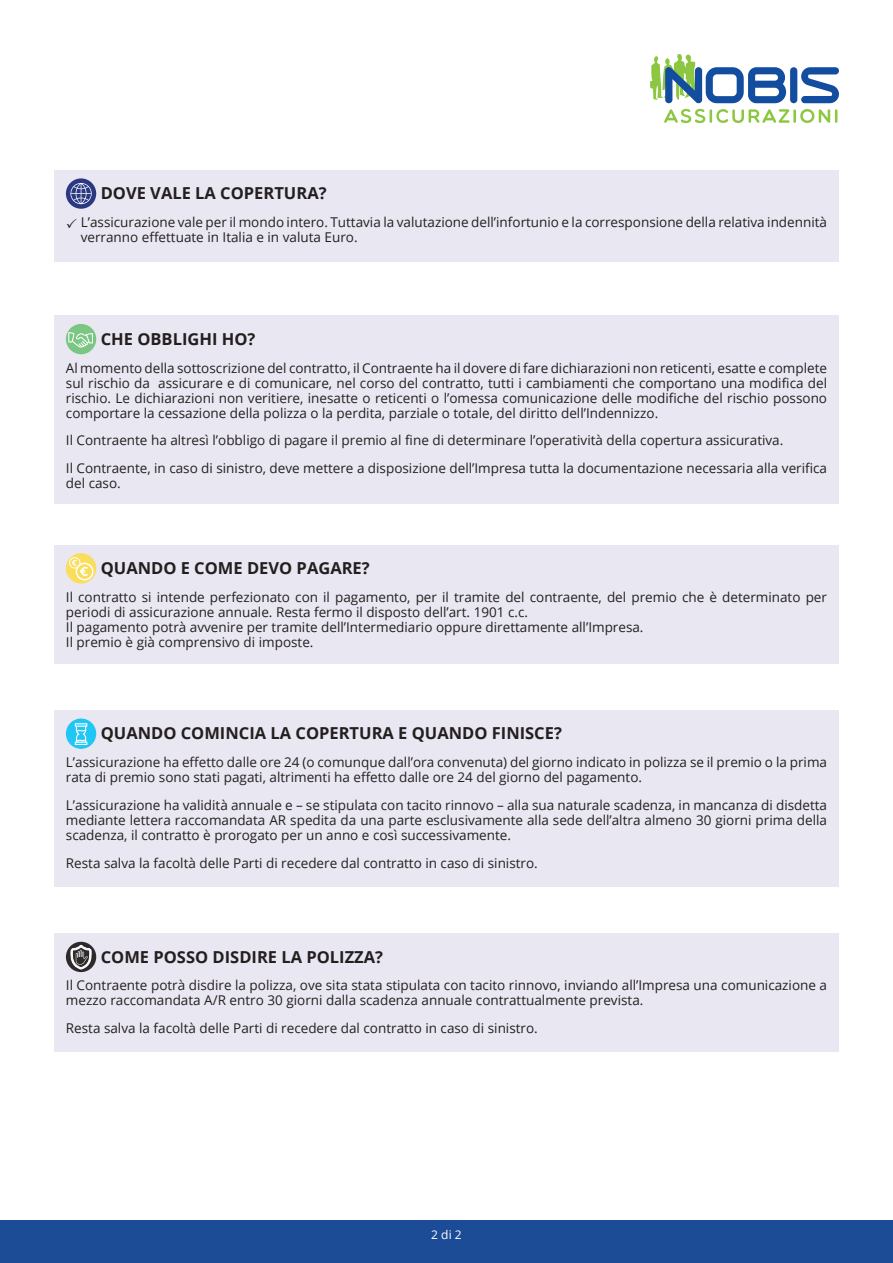
<style>
.page{position:relative;width:893px;height:1263px;background:#fff}
.page>*{position:absolute;margin:0;border:0;box-sizing:border-box;transform-origin:0 0}
.t1{font:700 16.5px "Open Sans";color:#241f1f}
.t2{font:13.5px/15px "Open Sans";color:#241f1f}
.t3{font:12px "Open Sans";color:#fff}
</style>
<div class="page">
<div style="left:0;top:1220px;width:893px;height:43px;background:#1d4c96"></div>
<div style="left:54px;top:170px;width:785px;height:91px;background:#e9e7f2"></div>
<div style="left:66px;top:178px;width:30px;height:31px;background:#2b3982;border-radius:50%"></div>
<svg style="left:70px;top:183px;width:22px;height:21px"></svg>
<div style="left:54px;top:316px;width:785px;height:188px;background:#e9e7f2"></div>
<div style="left:66px;top:324px;width:30px;height:30px;background:#7ac682;border-radius:50%"></div>
<svg style="left:68px;top:332px;width:25px;height:16px"></svg>
<div style="left:54px;top:545px;width:785px;height:118px;background:#e9e7f2"></div>
<svg style="left:66px;top:553px;width:30px;height:30px"></svg>
<svg style="left:76px;top:563px;width:17px;height:17px"></svg>
<div style="left:76px;top:563px;width:18px;height:17px;border:2px solid #fff;border-radius:50%"></div>
<div style="left:69px;top:557px;width:11px;height:11px;border:1px solid #fff;border-radius:50%"></div>
<svg style="left:72px;top:560px;width:16px;height:16px"></svg>
<div style="left:54px;top:710px;width:785px;height:177px;background:#e9e7f2"></div>
<div style="left:66px;top:718px;width:30px;height:31px;background:#20c6f4;border-radius:50%"></div>
<svg style="left:75px;top:723px;width:12px;height:22px"></svg>
<div style="left:54px;top:933px;width:785px;height:119px;background:#e9e7f2"></div>
<svg style="left:66px;top:942px;width:30px;height:30px"></svg>
<svg style="left:71px;top:945px;width:20px;height:24px"></svg>
<svg style="left:650px;top:54px;width:189px;height:69px"></svg>
<p class="t1" style="left:101px;top:182px;width:227px">DOVE VALE LA COPERTURA?</p>
<p class="t2" style="left:81px;top:214px;width:748px">L’assicurazione vale per il mondo intero. Tuttavia la valutazione dell’infortunio e la corresponsione della relativa indennità verranno effettuate in Italia e in valuta Euro.</p>
<p class="t1" style="left:101px;top:327px;width:156px">CHE OBBLIGHI HO?</p>
<p class="t2" style="left:66px;top:360px;width:763px;text-align:justify">Al momento della sottoscrizione del contratto, il Contraente ha il dovere di fare dichiarazioni non reticenti, esatte e complete sul rischio da assicurare e di comunicare, nel corso del contratto, tutti i cambiamenti che comportano una modifica del rischio. Le dichiarazioni non veritiere, inesatte o reticenti o l’omessa comunicazione delle modifiche del rischio possono comportare la cessazione della polizza o la perdita, parziale o totale, del diritto dell’Indennizzo.</p>
<p class="t2" style="left:66px;top:426px;width:763px;line-height:27.8px">Il Contraente ha altresì l’obbligo di pagare il premio al fine di determinare l’operatività della copertura assicurativa.<br>Il Contraente, in caso di sinistro, deve mettere a disposizione dell’Impresa tutta la documentazione necessaria alla verifica</p>
<p class="t2" style="left:66px;top:475px;width:56px">del caso.</p>
<p class="t1" style="left:101px;top:556px;width:270px">QUANDO E COME DEVO PAGARE?</p>
<p class="t2" style="left:66px;top:589px;width:763px">Il contratto si intende perfezionato con il pagamento, per il tramite del contraente, del premio che è determinato per periodi di assicurazione annuale. Resta fermo il disposto dell’art. 1901 c.c.<br>Il pagamento potrà avvenire per tramite dell’Intermediario oppure direttamente all’Impresa.<br>Il premio è già comprensivo di imposte.</p>
<p class="t1" style="left:101px;top:722px;width:463px">QUANDO COMINCIA LA COPERTURA E QUANDO FINISCE?</p>
<p class="t2" style="left:66px;top:754px;width:763px">L’assicurazione ha effetto dalle ore 24 (o comunque dall’ora convenuta) del giorno indicato in polizza se il premio o la prima rata di premio sono stati pagati, altrimenti ha effetto dalle ore 24 del giorno del pagamento.</p>
<p class="t2" style="left:66px;top:797px;width:763px;text-align:justify">L’assicurazione ha validità annuale e – se stipulata con tacito rinnovo – alla sua naturale scadenza, in mancanza di disdetta mediante lettera raccomandata AR spedita da una parte esclusivamente alla sede dell’altra almeno 30 giorni prima della scadenza, il contratto è prorogato per un anno e così successivamente.</p>
<p class="t2" style="left:66px;top:855px;width:473px">Resta salva la facoltà delle Parti di recedere dal contratto in caso di sinistro.</p>
<p class="t1" style="left:101px;top:945px;width:284px">COME POSSO DISDIRE LA POLIZZA?</p>
<p class="t2" style="left:66px;top:978px;width:763px">Il Contraente potrà disdire la polizza, ove sita stata stipulata con tacito rinnovo, inviando all’Impresa una comunicazione a mezzo raccomandata A/R entro 30 giorni dalla scadenza annuale contrattualmente prevista.</p>
<p class="t2" style="left:66px;top:1020px;width:473px">Resta salva la facoltà delle Parti di recedere dal contratto in caso di sinistro.</p>
<p class="t3" style="left:431px;top:1227px;width:32px">2 di 2</p>
</div>
